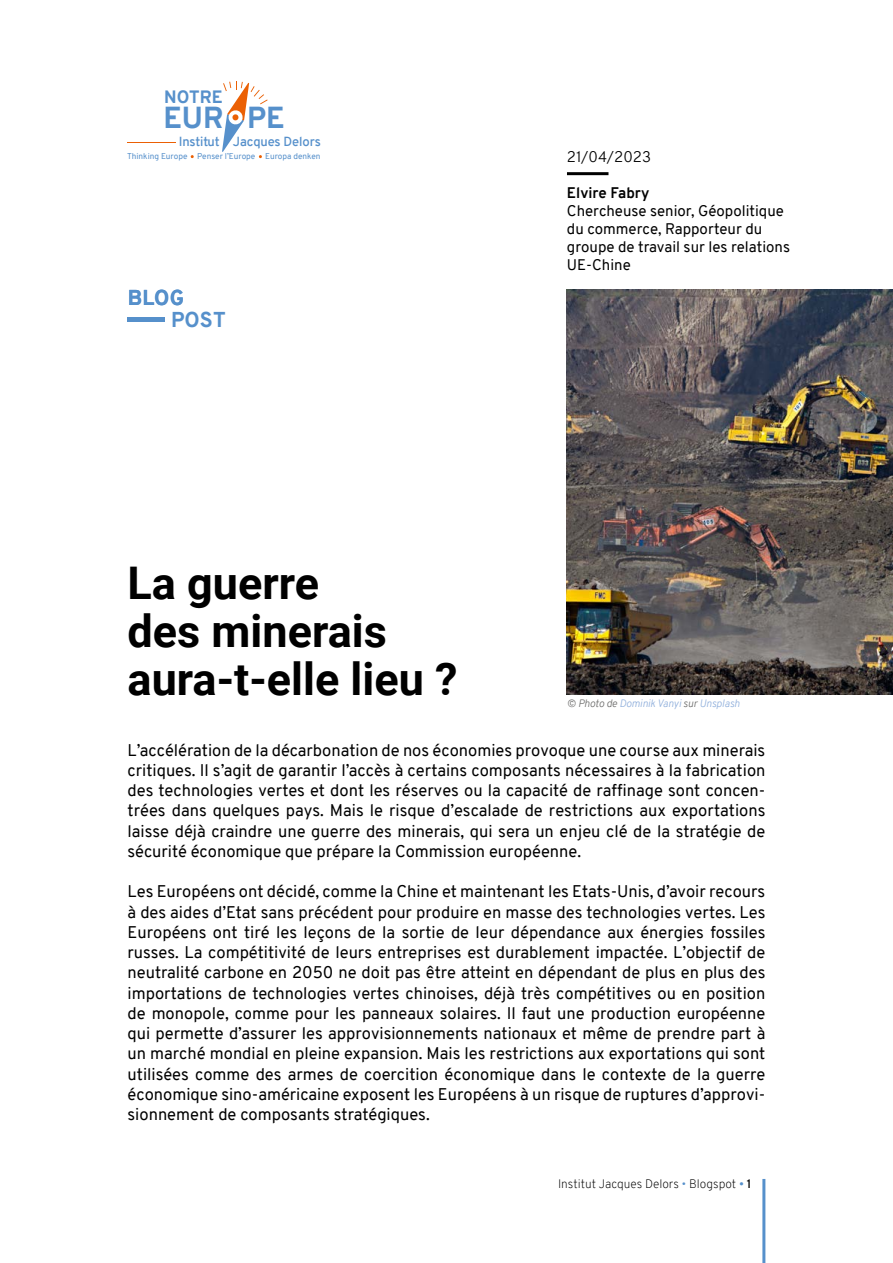
<style>
.page{position:relative;width:893px;height:1263px;background:#fff}
.page>*{position:absolute;margin:0;border:0;box-sizing:border-box;transform-origin:0 0}
.t1{font:700 45px/48px "Roboto";color:#000}
.t2{font:800 29.7px "Overpass";color:#5690cb}
.t3{font:800 21px "Overpass";letter-spacing:.01em;color:#5690cb}
.t4{font:800 17.4px "Overpass";color:#5690cb}
.t5{font:16.5px/20.2px "Overpass";color:#000;text-align:justify}
.t6{font:15px/18px "Overpass";color:#000}
.t7{font:700 15px "Overpass";color:#000}
.t8{font:300 15px "Overpass";color:#000}
.t9{font:600 12.9px "Overpass";letter-spacing:-.01em;color:#5690cb}
.t10{font:200 12px "Overpass";color:#000}
.t11{font:italic 300 10.5px "Overpass";letter-spacing:-.01em;color:#91b0dc}
.t12{font:8.25px "Overpass";color:#5690cb}
.s1{color:#6f6f6e}
.s2{color:#5690cb}
.s3{font-weight:300;color:#5690cb}
.s4{font-weight:600}
</style>
<div class="page">
<hr style="left:762px;top:1179px;width:3px;height:84px;background:#5690cb">
<hr style="left:128px;top:142px;width:48px;height:1px;background:#eb6004">
<svg style="left:222px;top:81px;width:46px;height:77px"></svg>
<div style="left:128px;top:317px;width:37px;height:5px;background:#5690cb"></div>
<hr style="left:567px;top:172px;width:41px;height:3px;background:#000">
<img style="left:567px;top:290px;width:326px;height:405px">
<p class="t4" style="left:164px;top:85px;width:60px">NOTRE</p>
<h2 class="t2" style="left:163px;top:97px;width:123px">EUR PE</h2>
<p class="t9" style="left:179px;top:133px;width:144px">Institut Jacques Delors</p>
<p class="t12" style="left:127px;top:151px;width:195px">Thinking Europe Penser l’Europe Europa denken</p>
<p class="t3" style="left:128px;top:283px;width:58px">BLOG</p>
<p class="t3" style="left:171px;top:305px;width:56px">POST</p>
<h1 class="t1" style="left:128px;top:557px;width:332px">La guerre<br>des minerais aura-t-elle lieu ?</h1>
<p class="t8" style="left:567px;top:146px;width:86px">21/04/2023</p>
<p class="t7" style="left:567px;top:182px;width:84px">Elvire Fabry</p>
<p class="t6" style="left:567px;top:201px;width:225px">Chercheuse senior, Géopolitique du commerce, Rapporteur du groupe de travail sur les relations<br>UE-Chine</p>
<p class="t11" style="left:567px;top:696px;width:174px"><span class="s1">© Photo de</span> Dominik Vanyi <span class="s1">sur</span> Unsplash</p>
<p class="t5" style="left:128px;top:740px;width:639px">L’accélération de la décarbonation de nos économies provoque une course aux minerais critiques. Il s’agit de garantir l’accès à certains composants nécessaires à la fabrication des technologies vertes et dont les réserves ou la capacité de raffinage sont concen&shy;trées dans quelques pays. Mais le risque d’escalade de restrictions aux exportations laisse déjà craindre une guerre des minerais, qui sera un enjeu clé de la stratégie de sécurité économique que prépare la Commission européenne.</p>
<p class="t5" style="left:128px;top:881px;width:639px">Les Européens ont décidé, comme la Chine et maintenant les Etats-Unis, d’avoir recours à des aides d’Etat sans précédent pour produire en masse des technologies vertes. Les Européens ont tiré les leçons de la sortie de leur dépendance aux énergies fossiles russes. La compétitivité de leurs entreprises est durablement impactée. L’objectif de neutralité carbone en 2050 ne doit pas être atteint en dépendant de plus en plus des importations de technologies vertes chinoises, déjà très compétitives ou en position de monopole, comme pour les panneaux solaires. Il faut une production européenne qui permette d’assurer les approvisionnements nationaux et même de prendre part à un marché mondial en pleine expansion. Mais les restrictions aux exportations qui sont utilisées comme des armes de coercition économique dans le contexte de la guerre économique sino-américaine exposent les Européens à un risque de ruptures d’approvi&shy;sionnement de composants stratégiques.</p>
<p class="t10" style="left:558px;top:1175px;width:195px">Institut Jacques Delors <span class="s2">•</span> Blogspot <span class="s3">•</span> <span class="s4">1</span></p>
</div>
